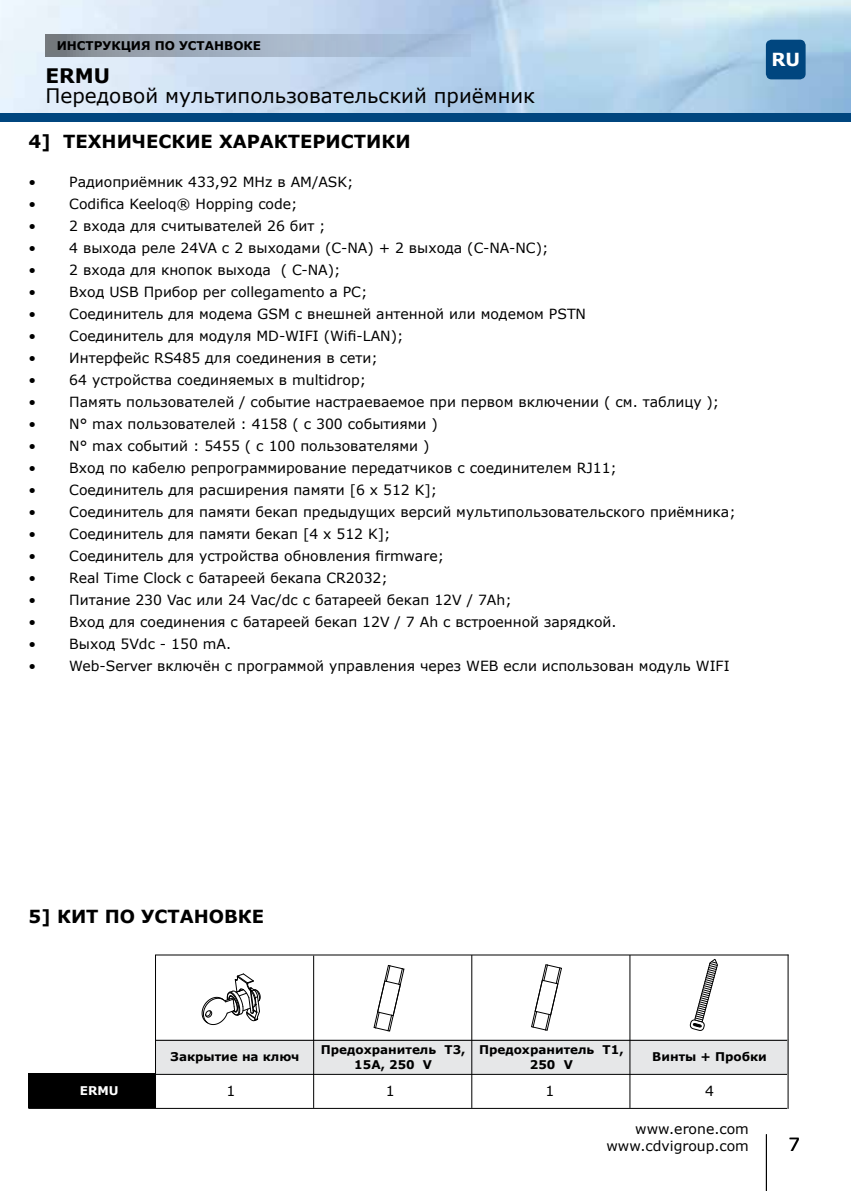
<style>
.page{position:relative;width:851px;height:1191px;background:#fff}
.page>*{position:absolute;margin:0;border:0;box-sizing:border-box;transform-origin:0 0}
.t1{font:20px "Verdana";color:#000}
.t2{font:700 20px "Verdana";color:#000}
.t3{font:700 18px "Verdana";color:#000}
.t4{font:700 18px "Verdana";color:#fff}
.t5{font:18px "Verdana";color:#000}
.t6{font:14px/16.8px "Verdana";color:#000;text-align:right}
.t7{font:700 12px/14.4px "Verdana";color:#000;text-align:center}
.t8{font:700 12px "Verdana";color:#fff}
</style>
<div class="page">
<img style="left:1px;top:0;width:849px;height:113px">
<img style="left:0;top:0;width:1px;height:113px">
<div style="left:0;top:113px;width:850px;height:9px;background:#00467f"></div>
<hr style="left:765px;top:1134px;width:1px;height:57px;background:#000">
<svg style="left:45px;top:34px;width:426px;height:23px;background:#9dacbe"></svg>
<div style="left:630px;top:1039px;width:158px;height:34px;background:#e6e7e8"></div>
<div style="left:156px;top:1039px;width:158px;height:34px;background:#e6e7e8"></div>
<div style="left:314px;top:1039px;width:158px;height:34px;background:#e6e7e8"></div>
<div style="left:472px;top:1039px;width:158px;height:34px;background:#e6e7e8"></div>
<div style="left:28px;top:1073px;width:128px;height:34px;background:#000"></div>
<hr style="left:28px;top:1107px;width:759px;height:1px;background:#000">
<hr style="left:156px;top:954px;width:632px;height:1px;background:#000">
<hr style="left:28px;top:1073px;width:759px;height:1px;background:#000">
<hr style="left:156px;top:1039px;width:631px;height:1px;background:#000">
<hr style="left:155px;top:954px;width:1px;height:153px;background:#000">
<hr style="left:313px;top:955px;width:1px;height:152px;background:#000">
<hr style="left:471px;top:955px;width:1px;height:152px;background:#000">
<hr style="left:629px;top:955px;width:1px;height:152px;background:#000">
<hr style="left:787px;top:954px;width:1px;height:154px;background:#000">
<div style="left:765px;top:40px;width:40px;height:39px;background:#00467f;border-radius:6px"></div>
<svg style="left:202px;top:973px;width:58px;height:52px"></svg>
<svg style="left:531px;top:964px;width:31px;height:67px"></svg>
<svg style="left:689px;top:959px;width:28px;height:71px"></svg>
<svg style="left:373px;top:965px;width:31px;height:66px"></svg>
<p class="t7" style="left:57px;top:38px;width:206px">ИНСТРУКЦИЯ ПО УСТАНВОКЕ</p>
<h1 class="t2" style="left:45px;top:61px;width:66px">ERMU</h1>
<h1 class="t1" style="left:45px;top:82px;width:491px">Передовой мультипользовательский приёмник</h1>
<p class="t3" style="left:28px;top:129px;width:383px">4] ТЕХНИЧЕСКИЕ ХАРАКТЕРИСТИКИ</p>
<p class="t6" style="left:28px;top:174px;width:326px">• Радиоприёмник 433,92 MHz в AM/ASK;</p>
<p class="t6" style="left:28px;top:196px;width:271px">• Codifica Keeloq® Hopping code;</p>
<p class="t6" style="left:28px;top:218px;width:299px">• 2 входа для считывателей 26 бит ;</p>
<p class="t6" style="left:28px;top:240px;width:521px">• 4 выхода реле 24VA с 2 выходами (C-NA) + 2 выхода (C-NA-NC);</p>
<p class="t6" style="left:28px;top:262px;width:313px">• 2 входа для кнопок выхода ( C-NA);</p>
<p class="t6" style="left:28px;top:284px;width:340px">• Вход USB Прибор per collegamento a PC;</p>
<p class="t6" style="left:28px;top:306px;width:559px">• Соединитель для модема GSM с внешней антенной или модемом PSTN</p>
<p class="t6" style="left:28px;top:328px;width:376px">• Соединитель для модуля MD-WIFI (Wifi-LAN);</p>
<p class="t6" style="left:28px;top:350px;width:351px">• Интерфейс RS485 для соединения в сети;</p>
<p class="t6" style="left:28px;top:372px;width:339px">• 64 устройства соединяемых в multidrop;</p>
<p class="t6" style="left:28px;top:394px;width:692px">• Память пользователей / событие настраеваемое при первом включении ( см. таблицу );</p>
<p class="t6" style="left:28px;top:416px;width:411px">• N° max пользователей : 4158 ( с 300 событиями )</p>
<p class="t6" style="left:28px;top:438px;width:402px">• N° max событий : 5455 ( с 100 пользователями )</p>
<p class="t6" style="left:28px;top:459px;width:590px">• Вход по кабелю репрограммирование передатчиков с соединителем RJ11;</p>
<p class="t6" style="left:28px;top:481px;width:410px">• Соединитель для расширения памяти [6 x 512 K];</p>
<p class="t6" style="left:28px;top:503px;width:708px">• Соединитель для памяти бекап предыдущих версий мультипользовательского приёмника;</p>
<p class="t6" style="left:28px;top:525px;width:363px">• Соединитель для памяти бекап [4 x 512 K];</p>
<p class="t6" style="left:28px;top:547px;width:417px">• Соединитель для устройства обновления firmware;</p>
<p class="t6" style="left:28px;top:569px;width:361px">• Real Time Clock с батареей бекапа CR2032;</p>
<p class="t6" style="left:28px;top:591px;width:485px">• Питание 230 Vac или 24 Vac/dc с батареей бекап 12V / 7Ah;</p>
<p class="t6" style="left:28px;top:613px;width:589px">• Вход для соединения с батареей бекап 12V / 7 Ah с встроенной зарядкой.</p>
<p class="t6" style="left:28px;top:635px;width:204px">• Выход 5Vdc - 150 mA.</p>
<p class="t6" style="left:28px;top:657px;width:702px">• Web-Server включён с программой управления через WEB если использован модуль WIFI</p>
<p class="t4" style="left:771px;top:47px;width:30px">RU</p>
<p class="t3" style="left:28px;top:903px;width:237px">5] КИТ ПО УСТАНОВКЕ</p>
<p class="t7" style="left:171px;top:1049px;width:130px">Закрытие на ключ</p>
<p class="t7" style="left:321px;top:1042px;width:146px">Предохранитель T3,<br>15A, 250 V</p>
<p class="t7" style="left:479px;top:1042px;width:146px">Предохранитель T1,<br>250 V</p>
<p class="t8" style="left:80px;top:1082px;width:40px">ERMU</p>
<p class="t6" style="left:226px;top:1082px;width:10px">1</p>
<p class="t6" style="left:386px;top:1082px;width:10px">1</p>
<p class="t6" style="left:545px;top:1082px;width:10px">1</p>
<p class="t7" style="left:652px;top:1049px;width:116px">Винты + Пробки</p>
<p class="t6" style="left:705px;top:1082px;width:10px">4</p>
<p class="t6" style="left:606px;top:1120px;width:144px">www.erone.com www.cdvigroup.com</p>
<p class="t5" style="left:788px;top:1132px;width:13px">7</p>
</div>
